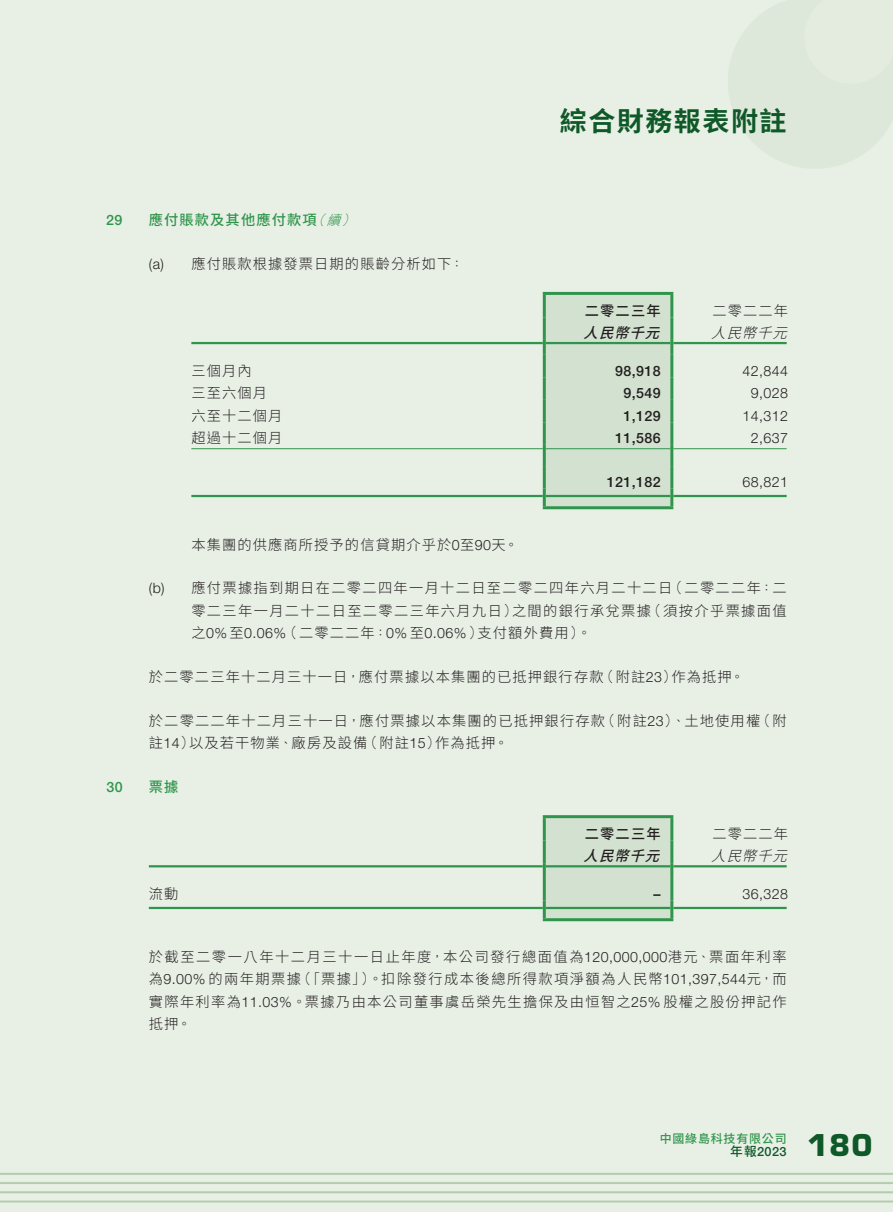
<style>
.page{position:relative;width:893px;height:1212px;background:#fff}
.page>*{position:absolute;margin:0;border:0;box-sizing:border-box;transform-origin:0 0}
.t1{font:700 29.25px "Eurostile LT Std";color:#0f5929}
.t2{font:700 27px "Noto Sans CJ Ktc";letter-spacing:.055em;color:#0f5929}
.t3{font:300 14.25px/22.5px "Noto Sans CJ Ktc";letter-spacing:.09em;color:#231f20}
.t4{font:300 14.25px/22.5px "Noto Sans CJ Ktc";letter-spacing:.11em;color:#231f20;text-align:right}
.t5{font:300 14.25px "Helvetica Neue LT Std";letter-spacing:.03em;color:#231f20}
.t6{font:500 14.25px "Helvetica Neue LT Std";letter-spacing:.03em;color:#231f20}
.t7{font:300 14.25px "M Hei HK";color:#231f20}
.t8{font:500 14.25px "Noto Sans CJ Ktc";letter-spacing:.08em;color:#30954c}
.t9{font:500 14.25px "Noto Sans CJ Ktc";letter-spacing:.08em;color:#231f20}
.t10{font:italic 300 14.25px "Noto Sans CJ Ktc";color:#231f20}
.t11{font:italic 500 14.25px "Noto Sans CJ Ktc";color:#231f20}
.t12{font:500 14.25px "Helvetica Neue LT Std";color:#30954c}
.t13{font:italic 300 13.5px "M Hei HK";color:#30954c}
.t14{font:500 12.75px "Helvetica Neue LT Std";color:#0f5929}
.t15{font:500 12px "Noto Sans CJ Ktc";letter-spacing:.065em;color:#30954c}
.s1{font-family:"Noto Sans CJ Ktc"}
.s2{font-family:"M Hei HK"}
.s3{font-family:"Helvetica Neue LT Std"}
</style>
<div class="page">
<div style="left:546px;top:295px;width:124px;height:211px;background:#d3e1d0"></div>
<hr style="left:543px;top:295px;width:3px;height:22px;background:#30954c">
<hr style="left:543px;top:292px;width:130px;height:3px;background:#30954c">
<hr style="left:670px;top:295px;width:3px;height:22px;background:#30954c">
<hr style="left:543px;top:317px;width:3px;height:23px;background:#30954c">
<hr style="left:670px;top:317px;width:3px;height:23px;background:#30954c">
<hr style="left:543px;top:340px;width:3px;height:15px;background:#30954c">
<hr style="left:670px;top:340px;width:3px;height:15px;background:#30954c">
<hr style="left:543px;top:355px;width:3px;height:22px;background:#30954c">
<hr style="left:670px;top:355px;width:3px;height:22px;background:#30954c">
<hr style="left:543px;top:377px;width:3px;height:23px;background:#30954c">
<hr style="left:543px;top:400px;width:3px;height:22px;background:#30954c">
<hr style="left:670px;top:377px;width:3px;height:23px;background:#30954c">
<hr style="left:670px;top:400px;width:3px;height:22px;background:#30954c">
<hr style="left:543px;top:422px;width:3px;height:23px;background:#30954c">
<hr style="left:670px;top:422px;width:3px;height:23px;background:#30954c">
<hr style="left:543px;top:445px;width:3px;height:21px;background:#30954c">
<hr style="left:670px;top:445px;width:3px;height:21px;background:#30954c">
<hr style="left:543px;top:466px;width:3px;height:23px;background:#30954c">
<hr style="left:670px;top:466px;width:3px;height:23px;background:#30954c">
<hr style="left:543px;top:489px;width:3px;height:17px;background:#30954c">
<hr style="left:543px;top:506px;width:130px;height:3px;background:#30954c">
<hr style="left:670px;top:489px;width:3px;height:17px;background:#30954c">
<hr style="left:191px;top:342px;width:352px;height:2px;background:#30954c">
<hr style="left:546px;top:342px;width:124px;height:2px;background:#30954c">
<hr style="left:673px;top:342px;width:114px;height:2px;background:#30954c">
<hr style="left:191px;top:448px;width:352px;height:1px;background:#30954c">
<hr style="left:546px;top:448px;width:124px;height:1px;background:#30954c">
<hr style="left:673px;top:448px;width:114px;height:1px;background:#30954c">
<hr style="left:191px;top:495px;width:352px;height:2px;background:#30954c">
<hr style="left:546px;top:495px;width:124px;height:2px;background:#30954c">
<hr style="left:673px;top:495px;width:114px;height:2px;background:#30954c">
<div style="left:546px;top:818px;width:124px;height:100px;background:#d3e1d0"></div>
<hr style="left:543px;top:818px;width:3px;height:23px;background:#30954c">
<hr style="left:543px;top:815px;width:130px;height:3px;background:#30954c">
<hr style="left:670px;top:818px;width:3px;height:23px;background:#30954c">
<hr style="left:543px;top:841px;width:3px;height:22px;background:#30954c">
<hr style="left:670px;top:841px;width:3px;height:22px;background:#30954c">
<hr style="left:543px;top:863px;width:3px;height:15px;background:#30954c">
<hr style="left:670px;top:863px;width:3px;height:15px;background:#30954c">
<hr style="left:543px;top:878px;width:3px;height:22px;background:#30954c">
<hr style="left:670px;top:878px;width:3px;height:22px;background:#30954c">
<hr style="left:543px;top:900px;width:3px;height:18px;background:#30954c">
<hr style="left:543px;top:918px;width:130px;height:3px;background:#30954c">
<hr style="left:670px;top:900px;width:3px;height:18px;background:#30954c">
<hr style="left:149px;top:865px;width:394px;height:2px;background:#30954c">
<hr style="left:546px;top:865px;width:124px;height:2px;background:#30954c">
<hr style="left:673px;top:865px;width:114px;height:2px;background:#30954c">
<hr style="left:149px;top:907px;width:394px;height:2px;background:#30954c">
<hr style="left:546px;top:907px;width:124px;height:2px;background:#30954c">
<hr style="left:673px;top:907px;width:114px;height:2px;background:#30954c">
<h2 class="t2" style="left:560px;top:105px;width:228px">綜合財務報表附註</h2>
<p class="t12" style="left:106px;top:212px;width:18px">29</p>
<p class="t12" style="left:106px;top:779px;width:18px">30</p>
<p class="t8" style="left:149px;top:212px;width:169px">應付賬款及其他應付款項</p>
<p class="t13" style="left:312px;top:213px;width:41px">（<span class="s1">續</span></p>
<p class="t13" style="left:341px;top:213px;width:19px">(</p>
<p class="t5" style="left:149px;top:255px;width:17px">a( )</p>
<p class="t5" style="left:149px;top:580px;width:17px">b( )</p>
<p class="t3" style="left:191px;top:253px;width:274px">應付賬款根據發票日期的賬齡分析如下<span class="s2">：</span></p>
<p class="t3" style="left:191px;top:359px;width:62px">三個月內</p>
<p class="t3" style="left:191px;top:382px;width:77px">三至六個月</p>
<p class="t3" style="left:191px;top:404px;width:93px">六至十二個月</p>
<p class="t3" style="left:191px;top:427px;width:93px">超過十二個月</p>
<p class="t3" style="left:191px;top:533px;width:329px">本集團的供應商所授予的信貸期介乎於 至<span class="s3">0 90</span>天<span class="s2">。</span></p>
<p class="t9" style="left:585px;top:302px;width:77px">二零二三年</p>
<p class="t3" style="left:712px;top:299px;width:77px">二零二二年</p>
<p class="t11" style="left:583px;top:325px;width:88px">人民幣千元</p>
<p class="t10" style="left:711px;top:325px;width:88px">人民幣千元</p>
<p class="t6" style="left:615px;top:362px;width:47px">98,918</p>
<p class="t5" style="left:743px;top:362px;width:47px">42,844</p>
<p class="t6" style="left:623px;top:384px;width:39px">9,549</p>
<p class="t5" style="left:751px;top:384px;width:39px">9,028</p>
<p class="t6" style="left:623px;top:407px;width:39px">1,129</p>
<p class="t5" style="left:743px;top:407px;width:47px">14,312</p>
<p class="t6" style="left:615px;top:429px;width:47px">11,586</p>
<p class="t5" style="left:751px;top:429px;width:39px">2,637</p>
<p class="t6" style="left:607px;top:473px;width:55px">121,182</p>
<p class="t5" style="left:743px;top:473px;width:47px">68,821</p>
<p class="t3" style="left:668px;top:577px;width:120px"><span class="s2">（</span>二零二二年<span class="s2">：</span>二</p>
<p class="t3" style="left:191px;top:577px;width:482px">應付票據指到期日在二零二四年一月十二日至二零二四年六月二十二日</p>
<p class="t3" style="left:478px;top:600px;width:115px;text-indent:-286px">零二三年一月二十二日至二零二三年六月九日<span class="s2">）<br></span>支付額外費用 <span class="s2">。(</span></p>
<p class="t3" style="left:647px;top:600px;width:141px"><span class="s2">（</span>須按介乎票據面值</p>
<p class="t3" style="left:512px;top:600px;width:141px">之間的銀行承兌票據</p>
<p class="t5" style="left:283px;top:625px;width:201px"><span class="s2">（</span><span class="s1">二零二二年</span><span class="s2">：</span>0%<span class="s1">至</span>0.06%<span class="s2">）</span></p>
<p class="t5" style="left:191px;top:625px;width:96px"><span class="s1">之</span>0%<span class="s1">至</span>0.06%</p>
<p class="t7" style="left:600px;top:670px;width:78px">（<span class="s1">附註</span><span class="s3">23</span>）</p>
<p class="t3" style="left:149px;top:666px;width:456px">於二零二三年十二月三十一日<span class="s2">，</span>應付票據以本集團的已抵押銀行存款</p>
<p class="t3" style="left:671px;top:666px;width:75px">作為抵押<span class="s2">。</span></p>
<p class="t3" style="left:601px;top:710px;width:161px"><span class="s2">（</span>附註<span class="s3">23</span><span class="s2">）、</span>土地使用權</p>
<p class="t7" style="left:756px;top:713px;width:32px">（<span class="s1">附</span></p>
<p class="t3" style="left:435px;top:710px;width:172px;text-indent:-286px">於二零二二年十二月三十一日<span class="s2">，</span>應付票據以本集團的已抵押銀行存款作為抵押<span class="s2">。</span></p>
<p class="t5" style="left:149px;top:735px;width:47px"><span class="s1">註</span>14<span class="s2">）</span></p>
<p class="t8" style="left:149px;top:779px;width:31px">票據</p>
<p class="t7" style="left:363px;top:736px;width:78px">（<span class="s1">附註</span><span class="s3">15</span>）</p>
<p class="t3" style="left:189px;top:732px;width:180px">以及若干物業<span class="s2">、</span>廠房及設備</p>
<p class="t3" style="left:149px;top:883px;width:31px">流動</p>
<p class="t9" style="left:585px;top:826px;width:77px">二零二三年</p>
<p class="t3" style="left:712px;top:823px;width:77px">二零二二年</p>
<p class="t11" style="left:583px;top:848px;width:88px">人民幣千元</p>
<p class="t10" style="left:711px;top:848px;width:88px">人民幣千元</p>
<p class="t6" style="left:653px;top:885px;width:9px">–</p>
<p class="t5" style="left:743px;top:885px;width:47px">36,328</p>
<p class="t4" style="left:149px;top:945px;width:639px">於截至二零一八年十二月三十一日止年度<span class="s2">，</span>本公司發行總面值為<span class="s3">120,000,000</span>港元<span class="s2">、</span>票面年利率<span class="s2">（「</span>票據<span class="s2">」）。</span>扣除發行成本後總所得款項淨額為人民幣<span class="s3">101,397,544</span>元<span class="s2">，</span>而</p>
<p class="t3" style="left:149px;top:968px;width:639px">為<span class="s3">9.00%</span>的兩年期票據<br>實際年利率為<span class="s3">11.03%</span><span class="s2">。</span>票據乃由本公司董事虞岳榮先生擔保及由恒智之<span class="s3">25%</span>股權之股份押記作抵押<span class="s2">。</span></p>
<p class="t15" style="left:660px;top:1131px;width:128px">中國綠島科技有限公司</p>
<p class="t14" style="left:730px;top:1144px;width:58px"><span class="s1">年報</span>2023</p>
<h1 class="t1" style="left:807px;top:1127px;width:67px">180</h1>
</div>
